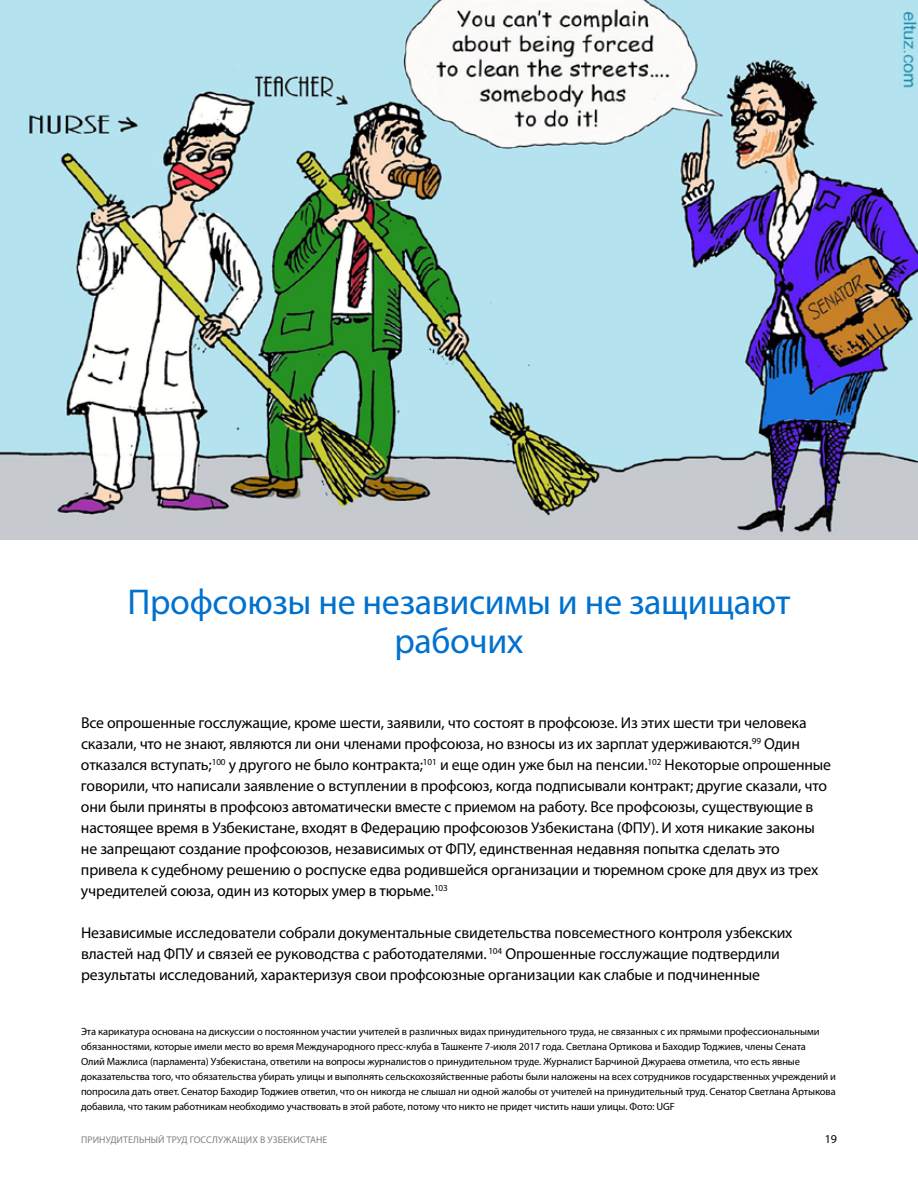
<style>
.page{position:relative;width:918px;height:1188px;background:#fff}
.page>*{position:absolute;margin:0;border:0;box-sizing:border-box;transform-origin:0 0}
.t1{font:36px/39px "Myriad Pro";letter-spacing:-.01em;color:#0071ce;text-align:center}
.t2{font:15.75px/21px "Myriad Pro";letter-spacing:-.01em;color:#000}
.t3{font:12px "Myriad Pro";color:#000}
.t4{font:10.5px/15px "Myriad Pro";letter-spacing:-.01em;color:#000}
.t5{font:9.75px "Myriad Pro";letter-spacing:.01em;color:#808285}
</style>
<div class="page">
<img style="left:0;top:0;width:918px;height:540px">
<h1 class="t1" style="left:128px;top:582px;width:664px">Профсоюзы не независимы и не защищают рабочих</h1>
<p class="t2" style="left:81px;top:712px;width:752px">Все опрошенные госслужащие, кроме шести, заявили, что состоят в профсоюзе. Из этих шести три человека сказали, что не знают, являются ли они членами профсоюза, но взносы из их зарплат удерживаются.<sup>99</sup> Один отказался вступать;<sup>100</sup> у другого не было контракта;<sup>101</sup> и еще один уже был на пенсии.<sup>102</sup> Некоторые опрошенные говорили, что написали заявление о вступлении в профсоюз, когда подписывали контракт; другие сказали, что они были приняты в профсоюз автоматически вместе с приемом на работу. Все профсоюзы, существующие в настоящее время в Узбекистане, входят в Федерацию профсоюзов Узбекистана (ФПУ). И хотя никакие законы не запрещают создание профсоюзов, независимых от ФПУ, единственная недавняя попытка сделать это привела к судебному решению о роспуске едва родившейся организации и тюремном сроке для двух из трех учредителей союза, один из которых умер в тюрьме.<sup>103</sup></p>
<p class="t2" style="left:81px;top:922px;width:713px">Независимые исследователи собрали документальные свидетельства повсеместного контроля узбекских властей над ФПУ и связей ее руководства с работодателями. <sup>104</sup> Опрошенные госслужащие подтвердили результаты исследований, характеризуя свои профсоюзные организации как слабые и подчиненные</p>
<p class="t4" style="left:81px;top:1023px;width:757px">Эта карикатура основана на дискуссии о постоянном участии учителей в различных видах принудительного труда, не связанных с их прямыми профессиональными обязанностями, которые имели место во время Международного пресс-клуба в Ташкенте 7-июля 2017 года. Светлана Ортикова и Баходир Тоджиев, члены Сената<br>Олий Мажлиса (парламента) Узбекистана, ответили на вопросы журналистов о принудительном труде. Журналист Барчиной Джураева отметила, что есть явные доказательства того, что обязательства убирать улицы и выполнять сельскохозяйственные работы были наложены на всех сотрудников государственных учреждений и попросила дать ответ. Сенатор Баходир Тоджиев ответил, что он никогда не слышал ни одной жалобы от учителей на принудительный труд. Сенатор Светлана Артыкова добавила, что таким работникам необходимо участвовать в этой работе, потому что никто не придет чистить наши улицы. Фото: UGF</p>
<p class="t5" style="left:81px;top:1134px;width:248px">ПРИНУДИТЕЛЬНЫЙ ТРУД ГОССЛУЖАЩИХ В УЗБЕКИСТАНЕ</p>
<p class="t3" style="left:825px;top:1132px;width:14px">19</p>
</div>
